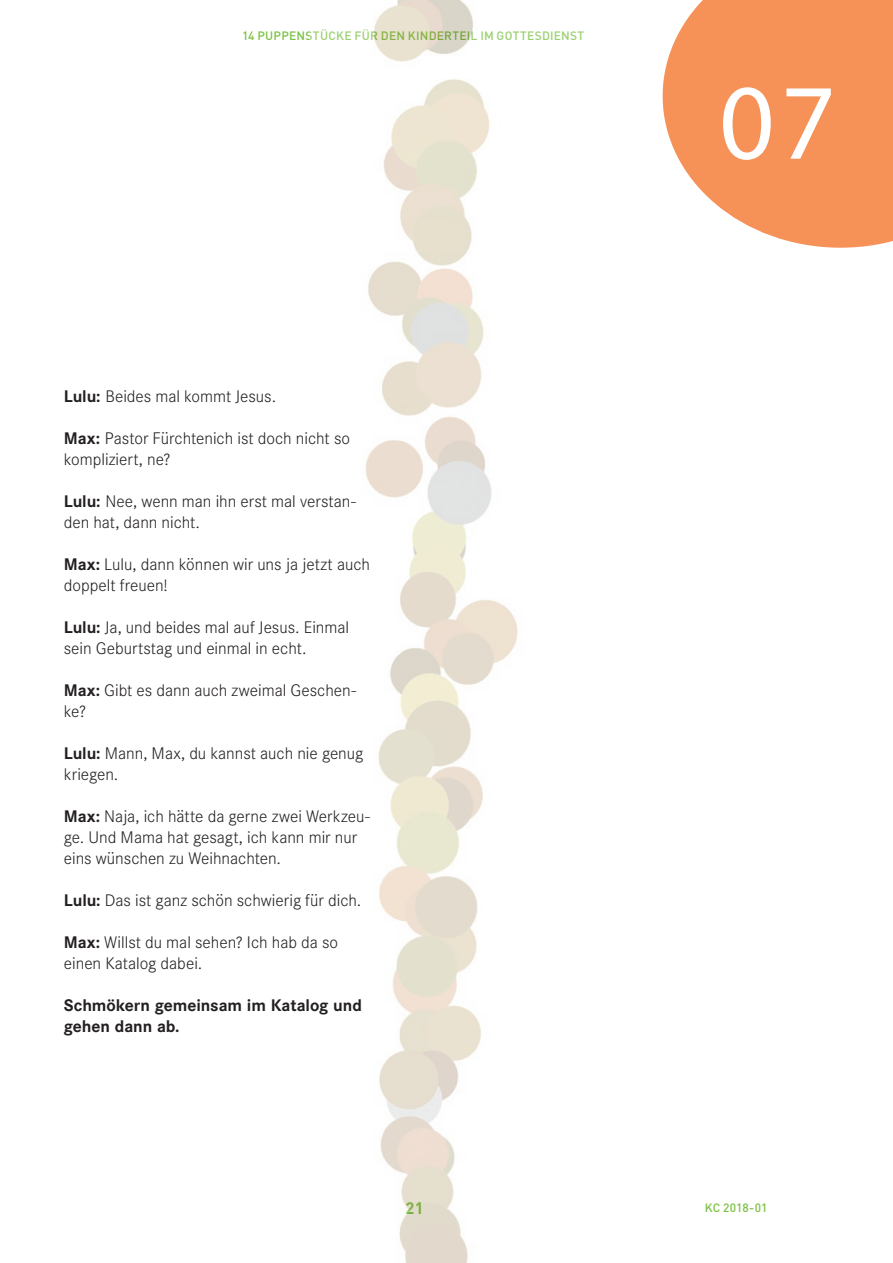
<style>
.page{position:relative;width:893px;height:1263px;background:#fff}
.page>*{position:absolute;margin:0;border:0;box-sizing:border-box;transform-origin:0 0}
.t1{font:108px "Myriad Pro";color:#fff}
.t2{font:300 16.5px/21px "Corporate SBQ";color:#231f20}
.t3{font:700 16.5px/21px "Corporate SBQ";letter-spacing:-.005em;color:#231f20}
.t4{font:700 16.5px "DIN";color:#7bc142}
.t5{font:500 12px "DIN";letter-spacing:.015em;color:#7bc142}
.s1{font-weight:700}
</style>
<div class="page">
<svg style="left:663px;top:0;width:230px;height:248px;background:#f79f6d"></svg>
<img style="left:365px;top:0;width:153px;height:1263px">
<p class="t5" style="left:242px;top:28px;width:344px">14 PUPPENSTÜCKE FÜR DEN KINDERTEIL IM GOTTESDIENST</p>
<p class="t2" style="left:64px;top:386px;width:214px"><span class="s1">Lulu:</span> Beides mal kommt Jesus.</p>
<p class="t2" style="left:64px;top:428px;width:288px"><span class="s1">Max:</span> Pastor Fürchtenich ist doch nicht so kompliziert, ne?</p>
<p class="t2" style="left:64px;top:491px;width:294px"><span class="s1">Lulu:</span> Nee, wenn man ihn erst mal verstan&shy;den hat, dann nicht.</p>
<p class="t2" style="left:64px;top:554px;width:308px"><span class="s1">Max:</span> Lulu, dann können wir uns ja jetzt auch doppelt freuen!</p>
<p class="t2" style="left:64px;top:617px;width:287px"><span class="s1">Lulu:</span> Ja, und beides mal auf Jesus. Einmal sein Geburtstag und einmal in echt.</p>
<p class="t2" style="left:64px;top:680px;width:294px"><span class="s1">Max:</span> Gibt es dann auch zweimal Geschen&shy;ke?</p>
<p class="t2" style="left:64px;top:743px;width:301px"><span class="s1">Lulu:</span> Mann, Max, du kannst auch nie genug kriegen.</p>
<p class="t2" style="left:64px;top:806px;width:308px"><span class="s1">Max:</span> Naja, ich hätte da gerne zwei Werkzeu&shy;ge. Und Mama hat gesagt, ich kann mir nur eins wünschen zu Weihnachten.</p>
<p class="t2" style="left:64px;top:890px;width:299px"><span class="s1">Lulu:</span> Das ist ganz schön schwierig für dich.</p>
<p class="t2" style="left:64px;top:932px;width:276px"><span class="s1">Max:</span> Willst du mal sehen? Ich hab da so einen Katalog dabei.</p>
<p class="t3" style="left:64px;top:995px;width:300px">Schmökern gemeinsam im Katalog und gehen dann ab.</p>
<h1 class="t1" style="left:719px;top:56px;width:118px">07</h1>
<p class="t4" style="left:405px;top:1197px;width:20px">21</p>
<p class="t5" style="left:705px;top:1199px;width:64px">KC 2018-01</p>
</div>
